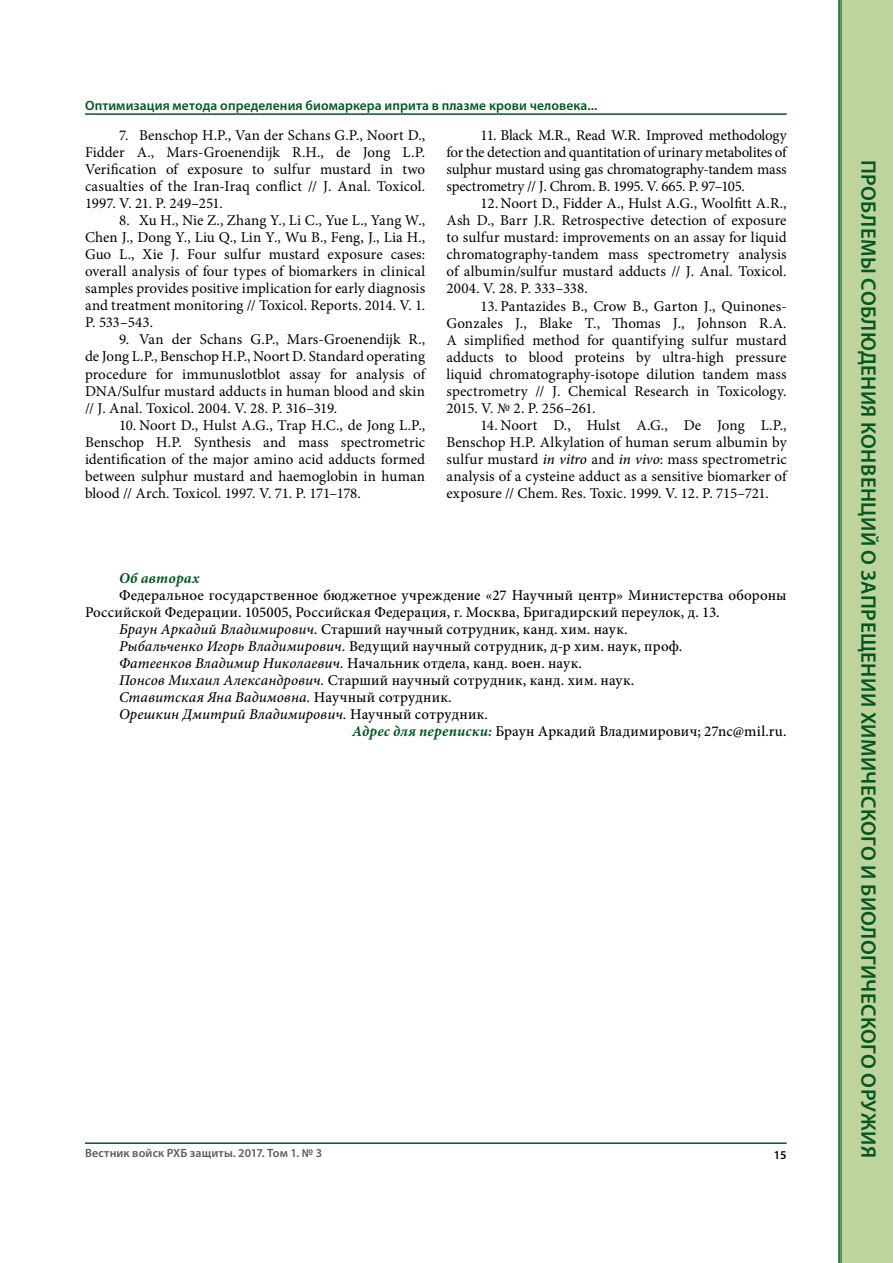
<style>
.page{position:relative;width:893px;height:1263px;background:#fff}
.page>*{position:absolute;margin:0;border:0;box-sizing:border-box;transform-origin:0 0}
.t1{font:600 21px "Myriad Pro";letter-spacing:.02em;color:#005722}
.t2{font:15px/17px "Minion Pro";color:#000;text-align:justify}
.t3{font:500 15px "Minion Pro";letter-spacing:.015em;color:#000}
.t4{font:italic 500 15px "Minion Pro";letter-spacing:.005em;color:#000}
.t5{font:italic 700 15px "Minion Pro";letter-spacing:.01em;color:#005722}
.t6{font:600 13.5px "Myriad Pro";letter-spacing:.01em;color:#005722}
.t7{font:600 12px "Myriad Pro";letter-spacing:.01em;color:#5c5c5b}
.t8{font:600 12px "Myriad Pro";color:#000}
.s1{font-weight:500;font-style:italic}
.s2{font-style:italic}
.s3{font-style:normal}
.s4{font-weight:700;font-style:italic;color:#005722}
</style>
<div class="page">
<svg style="left:838px;top:0;width:3px;height:1263px;background:#4d895c"></svg>
<svg style="left:841px;top:0;width:52px;height:1263px;background:#b6ce97"></svg>
<hr style="left:85px;top:1142px;width:702px;height:2px;background:#005722">
<hr style="left:85px;top:113px;width:702px;height:2px;background:#005722">
<p class="t6" style="left:85px;top:97px;width:514px">Оптимизация метода определения биомаркера иприта в плазме крови человека...</p>
<p class="t2" style="left:85px;top:127px;width:342px;text-indent:34px">7. Benschop H.P., Van der Schans G.P., Noort D., Fidder A., Mars-Groenendijk R.H., de Jong L.P.<br>Verification of exposure to sulfur mustard in two casualties of the Iran-Iraq conflict // J. Anal. Toxicol.<br>1997. V. 21. P. 249–251.</p>
<p class="t2" style="left:85px;top:212px;width:342px;text-indent:34px">8. Xu H., Nie Z., Zhang Y., Li C., Yue L., Yang W., Chen J., Dong Y., Liu Q., Lin Y., Wu B., Feng, J., Lia H., Guo L., Xie J. Four sulfur mustard exposure cases: overall analysis of four types of biomarkers in clinical samples provides positive implication for early diagnosis and treatment monitoring // Toxicol. Reports. 2014. V. 1.<br>P. 533–543.</p>
<p class="t2" style="left:85px;top:331px;width:342px;text-indent:34px">9. Van der Schans G.P., Mars-Groenendijk R., de Jong L.P., Benschop H.P., Noort D. Standard operating procedure for immunuslotblot assay for analysis of DNA/Sulfur mustard adducts in human blood and skin // J. Anal. Toxicol. 2004. V. 28. P. 316–319.</p>
<p class="t2" style="left:85px;top:416px;width:342px;text-indent:34px">10. Noort D., Hulst A.G., Trap H.C., de Jong L.P., Benschop H.P. Synthesis and mass spectrometric identification of the major amino acid adducts formed between sulphur mustard and haemoglobin in human blood // Arch. Toxicol. 1997. V. 71. P. 171–178.</p>
<p class="t2" style="left:446px;top:127px;width:342px;text-indent:34px">11. Black M.R., Read W.R. Improved methodology for the detection and quantitation of urinary metabolites of sulphur mustard using gas chromatography-tandem mass spectrometry // J. Chrom. B. 1995. V. 665. P. 97–105.</p>
<p class="t2" style="left:446px;top:195px;width:342px;text-indent:34px">12.Noort D., Fidder A., Hulst A.G., Woolfitt A.R., Ash D., Barr J.R. Retrospective detection of exposure to sulfur mustard: improvements on an assay for liquid chromatography-tandem mass spectrometry analysis of albumin/sulfur mustard adducts // J. Anal. Toxicol.<br>2004. V. 28. P. 333–338.</p>
<p class="t2" style="left:446px;top:297px;width:342px;text-indent:34px">13. Pantazides B., Crow B., Garton J., Quinones-Gonzales J., Blake T., Thomas J., Johnson R.A.<br>A simplified method for quantifying sulfur mustard adducts to blood proteins by ultra-high pressure liquid chromatography-isotope dilution tandem mass spectrometry // J. Chemical Research in Toxicology.<br>2015. V. № 2. P. 256–261.</p>
<p class="t2" style="left:446px;top:416px;width:342px;text-indent:34px">14. Noort D., Hulst A.G., De Jong L.P., Benschop H.P. Alkylation of human serum albumin by sulfur mustard <span class="s1">in vitro</span> and <span class="s1">in vivo</span>: mass spectrometric analysis of a cysteine adduct as a sensitive biomarker of exposure // Chem. Res. Toxic. 1999. V. 12. P. 715–721.</p>
<p class="t5" style="left:119px;top:567px;width:82px">Об авторах</p>
<p class="t3" style="left:119px;top:585px;width:669px">Федеральное государственное бюджетное учреждение «27 Научный центр» Министерства обороны</p>
<p class="t3" style="left:85px;top:602px;width:636px">Российской Федерации. 105005, Российская Федерация, г. Москва, Бригадирский переулок, д. 13.</p>
<p class="t3" style="left:119px;top:619px;width:510px"><span class="s2">Браун Аркадий Владимирович.</span> Старший научный сотрудник, канд. хим. наук.</p>
<p class="t3" style="left:119px;top:636px;width:565px"><span class="s2">Рыбальченко Игорь Владимирович.</span> Ведущий научный сотрудник, д-р хим. наук, проф.</p>
<p class="t3" style="left:119px;top:653px;width:464px"><span class="s2">Фатеенков Владимир Николаевич.</span> Начальник отдела, канд. воен. наук.</p>
<p class="t3" style="left:119px;top:670px;width:517px"><span class="s2">Понсов Михаил Александрович.</span> Старший научный сотрудник, канд. хим. наук.</p>
<p class="t4" style="left:119px;top:687px;width:334px">Ставитская Яна Вадимовна. <span class="s3">Научный сотрудник.</span></p>
<p class="t4" style="left:119px;top:704px;width:370px">Орешкин Дмитрий Владимирович. <span class="s3">Научный сотрудник.</span></p>
<p class="t3" style="left:352px;top:721px;width:436px"><span class="s4">Адрес для переписки:</span> Браун Аркадий Владимирович; 27nc@mil.ru.</p>
<p class="t7" style="left:85px;top:1145px;width:239px">Вестник войск РХБ защиты. 2017. Том 1. № 3</p>
<p class="t8" style="left:774px;top:1147px;width:14px">15</p>
<h1 class="t1" style="left:882px;top:160px;width:999px;rotate:90deg">ПРОБЛЕМЫ СОБЛЮДЕНИЯ КОНВЕНЦИЙ О ЗАПРЕЩЕНИИ ХИМИЧЕСКОГО И БИОЛОГИЧЕСКОГО ОРУЖИЯ</h1>
</div>
